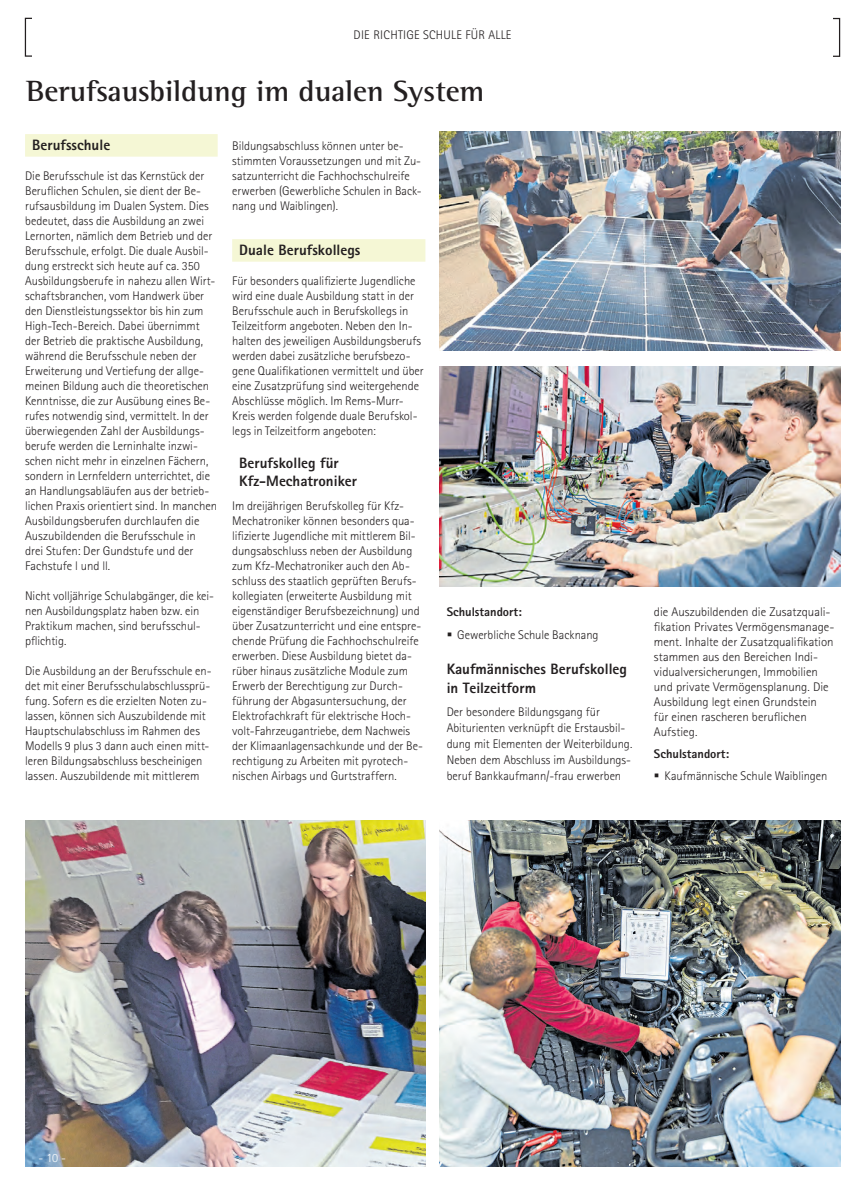
<style>
.page{position:relative;width:865px;height:1184px;background:#fff}
.page>*{position:absolute;margin:0;border:0;box-sizing:border-box;transform-origin:0 0}
.t1{font:700 30px "Rotis Semi Serif Std";color:#231f20}
.t2{font:800 15px/18px "Rotis Sans Serif Std";color:#231f20}
.t3{font:300 12.5px/15px "Rotis Sans Serif Std";color:#231f20}
.t4{font:800 12.5px "Rotis Sans Serif Std";color:#231f20}
.t5{font:300 12.5px "Rotis Sans Serif Std";letter-spacing:.02em;color:#231f20}
.t6{font:300 12.5px "Rotis Sans Serif Std";color:#fff}
</style>
<div class="page">
<div style="left:25px;top:18px;width:13px;height:39px;border:1px solid #231f20"></div>
<div style="left:32px;top:15px;width:7px;height:45px;background:#fff"></div>
<div style="left:827px;top:18px;width:13px;height:39px;border:1px solid #231f20"></div>
<div style="left:825px;top:14px;width:8px;height:46px;background:#fff"></div>
<img style="left:25px;top:820px;width:400px;height:346px">
<img style="left:439px;top:820px;width:401px;height:346px">
<img style="left:439px;top:366px;width:401px;height:220px">
<img style="left:439px;top:131px;width:401px;height:220px">
<div style="left:25px;top:134px;width:193px;height:23px;background:#f5f7d5"></div>
<div style="left:232px;top:239px;width:193px;height:23px;background:#f5f7d5"></div>
<p class="t5" style="left:353px;top:28px;width:159px">DIE RICHTIGE SCHULE FÜR ALLE</p>
<h1 class="t1" style="left:26px;top:73px;width:459px">Berufsausbildung im dualen System</h1>
<p class="t2" style="left:32px;top:136px;width:80px">Berufsschule</p>
<p class="t3" style="left:25px;top:168px;width:193px">Die Berufsschule ist das Kernstück der Beruflichen Schulen, sie dient der Be&shy;rufsausbildung im Dualen System. Dies bedeutet, dass die Ausbildung an zwei Lernorten, nämlich dem Betrieb und der Berufsschule, erfolgt. Die duale Ausbil&shy;dung erstreckt sich heute auf ca. 350<br>Ausbildungsberufe in nahezu allen Wirt&shy;schaftsbranchen, vom Handwerk über den Dienstleistungssektor bis hin zum High-Tech-Bereich. Dabei übernimmt der Betrieb die praktische Ausbildung, während die Berufsschule neben der Erweiterung und Vertiefung der allge&shy;meinen Bildung auch die theoretischen Kenntnisse, die zur Ausübung eines Be&shy;rufes notwendig sind, vermittelt. In der überwiegenden Zahl der Ausbildungs&shy;berufe werden die Lerninhalte inzwi&shy;schen nicht mehr in einzelnen Fächern, sondern in Lernfeldern unterrichtet, die an Handlungsabläufen aus der betrieb&shy;lichen Praxis orientiert sind. In manchen Ausbildungsberufen durchlaufen die Auszubildenden die Berufsschule in<br>drei Stufen: Der Gundstufe und der Fachstufe l und ll.</p>
<p class="t3" style="left:25px;top:588px;width:190px">Nicht volljährige Schulabgänger, die kei&shy;nen Ausbildungsplatz haben bzw. ein<br>Praktikum machen, sind berufsschul&shy;pflichtig.</p>
<p class="t3" style="left:25px;top:663px;width:188px">Die Ausbildung an der Berufsschule en&shy;det mit einer Berufsschulabschlussprü&shy;fung. Sofern es die erzielten Noten zu&shy;lassen, können sich Auszubildende mit Hauptschulabschluss im Rahmen des Modells 9 plus 3 dann auch einen mitt&shy;leren Bildungsabschluss bescheinigen lassen. Auszubildende mit mittlerem</p>
<p class="t3" style="left:232px;top:138px;width:191px">Bildungsabschluss können unter be&shy;stimmten Voraussetzungen und mit Zu&shy;satzunterricht die Fachhochschulreife erwerben (Gewerbliche Schulen in Back&shy;nang und Waiblingen).</p>
<p class="t2" style="left:239px;top:241px;width:123px">Duale Berufskollegs</p>
<p class="t3" style="left:232px;top:273px;width:193px">Für besonders qualifizierte Jugendliche wird eine duale Ausbildung statt in der Berufsschule auch in Berufskollegs in Teilzeitform angeboten. Neben den In&shy;halten des jeweiligen Ausbildungsberufs werden dabei zusätzliche berufsbezo&shy;gene Qualifikationen vermittelt und über eine Zusatzprüfung sind weitergehende Abschlüsse möglich. Im Rems-Murr-Kreis werden folgende duale Berufskol&shy;legs in Teilzeitform angeboten:</p>
<p class="t2" style="left:239px;top:454px;width:119px">Berufskolleg für<br>Kfz-Mechatroniker</p>
<p class="t3" style="left:232px;top:498px;width:192px">Im dreijährigen Berufskolleg für Kfz-Mechatroniker können besonders qua&shy;lifizierte Jugendliche mit mittlerem Bil&shy;dungsabschluss neben der Ausbildung zum Kfz-Mechatroniker auch den Ab&shy;schluss des staatlich geprüften Berufs&shy;kollegiaten (erweiterte Ausbildung mit eigenständiger Berufsbezeichnung) und über Zusatzunterricht und eine entspre&shy;chende Prüfung die Fachhochschulreife erwerben. Diese Ausbildung bietet da&shy;rüber hinaus zusätzliche Module zum Erwerb der Berechtigung zur Durch&shy;führung der Abgasuntersuchung, der Elektrofachkraft für elektrische Hoch&shy;volt-Fahrzeugantriebe, dem Nachweis der Klimaanlagensachkunde und der Be&shy;rechtigung zu Arbeiten mit pyrotech&shy;nischen Airbags und Gurtstraffern.</p>
<p class="t4" style="left:446px;top:603px;width:77px">Schulstandort:</p>
<p class="t3" style="left:457px;top:627px;width:143px">Gewerbliche Schule Backnang</p>
<p class="t2" style="left:446px;top:659px;width:182px;line-height:19px">Kaufmännisches Berufskolleg in Teilzeitform</p>
<p class="t3" style="left:446px;top:704px;width:187px;line-height:16px">Der besondere Bildungsgang für Abiturienten verknüpft die Erstausbil&shy;dung mit Elementen der Weiterbildung.<br>Neben dem Abschluss im Ausbildungs&shy;beruf Bankkaufmann/-frau erwerben</p>
<p class="t3" style="left:654px;top:604px;width:182px">die Auszubildenden die Zusatzquali&shy;fikation Privates Vermögensmanage&shy;ment. Inhalte der Zusatzqualifikation stammen aus den Bereichen Indi&shy;vidualversicherungen, Immobilien und private Vermögensplanung. Die Ausbildung legt einen Grundstein für einen rascheren beruflichen Aufstieg.</p>
<p class="t4" style="left:654px;top:745px;width:77px">Schulstandort:</p>
<p class="t3" style="left:664px;top:768px;width:164px">Kaufmännische Schule Waiblingen</p>
<p class="t6" style="left:39px;top:1150px;width:29px">- 10 -</p>
</div>
